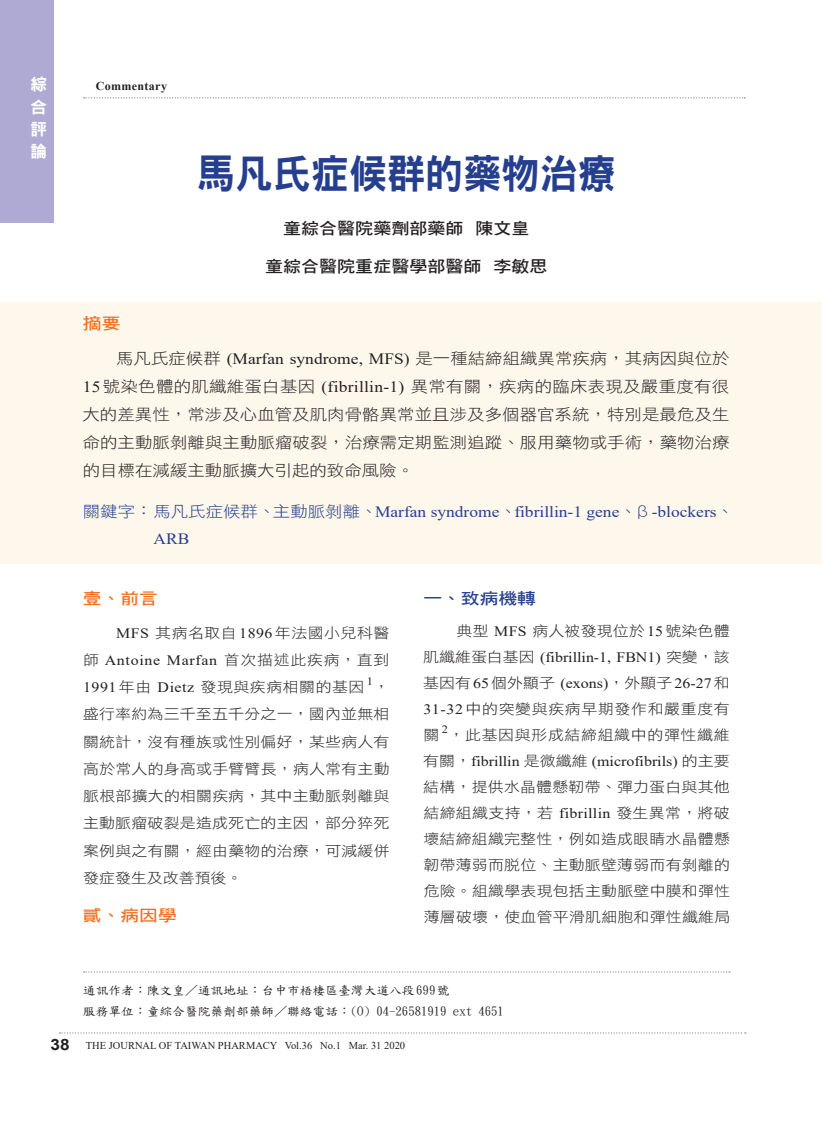
<style>
.page{position:relative;width:834px;height:1132px;background:#fff}
.page>*{position:absolute;margin:0;border:0;box-sizing:border-box;transform-origin:0 0}
.t1{font:40.5px "DF Hei Std W9";color:#253f8e;scale:.94 1}
.t2{font:16.5px/22px "DF Hei Std W9";color:#fff;text-align:justify}
.t3{font:16.2px "DF Hei Std W7";color:#231f20;scale:1.11 1}
.t4{font:15.9px "DF Hei Std W7";color:#f36e21;scale:1.18 1}
.t5{font:15.9px "DF Hei Std W7";color:#253f8e;scale:1.18 1}
.t6{font:15.75px/27.9px "DF Hei Std W3";letter-spacing:.005em;color:#231f20;text-align:justify;scale:1.11 1}
.t7{font:15.75px/27px "Times New Roman";color:#253f8e;scale:1.11 1}
.t8{font:14.4px/27.3px "DF Hei Std W3";letter-spacing:.015em;color:#231f20;text-align:justify;scale:1.11 1}
.t9{font:14.4px/26px "Times New Roman";color:#231f20;scale:1.11 1}
.t10{font:14.4px/26px "DF Hei Std W3";letter-spacing:.04em;color:#231f20;scale:1.11 1}
.t11{font:14.4px "Times New Roman";letter-spacing:.045em;color:#231f20;scale:1.11 1}
.t12{font:14.4px "DF Hei Std W3";letter-spacing:.035em;color:#231f20;scale:1.11 1}
.t13{font:12.15px/21px "DF Kai Shu SB Estd BF";color:#231f20;scale:1.05 1}
.t14{font:700 12px "Times New Roman";letter-spacing:.03em;color:#231f20}
.t15{font:11.25px "Times New Roman";color:#231f20;scale:1.11 1}
.t16{font:10.5px "Times New Roman";color:#231f20}
.s1{font-family:"Times New Roman"}
.s2{font-family:"DF Hei Std W3"}
.s3{font-family:"Arial";font-weight:700;font-size:15.6px}
</style>
<div class="page">
<svg style="left:84px;top:97px;width:661px;height:1px"></svg>
<svg style="left:59px;top:1032px;width:686px;height:1px"></svg>
<div style="left:0;top:0;width:54px;height:222px;background:#afaad3"></div>
<div style="left:0;top:302px;width:821px;height:261px;background:#fef8ec"></div>
<svg style="left:84px;top:971px;width:646px;height:1px"></svg>
<p class="t2" style="left:31px;top:73px;width:17px">綜合評論</p>
<p class="t14" style="left:96px;top:77px;width:73px">Commentary</p>
<h1 class="t1" style="left:197px;top:151px;width:447px">馬凡氏症候群的藥物治療</h1>
<p class="t3" style="left:283px;top:219px;width:223px">童綜合醫院藥劑部藥師 陳文皇</p>
<p class="t3" style="left:265px;top:258px;width:256px">童綜合醫院重症醫學部醫師 李敏思</p>
<p class="t4" style="left:83px;top:315px;width:33px">摘要</p>
<p class="t6" style="left:82px;top:344px;width:584px;text-indent:34px">馬凡氏症候群 <span class="s1">(Marfan syndrome, MFS)</span> 是一種結締組織異常疾病，其病因與位於<span class="s1">15</span>號染色體的肌纖維蛋白基因 <span class="s1">(fibrillin-1)</span> 異常有關，疾病的臨床表現及嚴重度有很大的差異性，常涉及心血管及肌肉骨骼異常並且涉及多個器官系統，特別是最危及生命的主動脈剝離與主動脈瘤破裂，治療需定期監測追蹤、服用藥物或手術，藥物治療的目標在減緩主動脈擴大引起的致命風險。</p>
<p class="t7" style="left:153px;top:497px;width:524px;text-indent:-71px"><span class="s2">關鍵字：馬凡氏症候群、主動脈剝離、</span>Marfan syndrome<span class="s2">、</span>fibrillin-1 gene<span class="s2">、β</span>-blockers<span class="s2">、<br></span>ARB</p>
<p class="t4" style="left:83px;top:589px;width:65px">壹、前言</p>
<p class="t8" style="left:116px;top:618px;width:247px"><span class="s1">MFS</span> 其病名取自<span class="s1">1896</span>年法國小兒科醫</p>
<p class="t11" style="left:83px;top:649px;width:277px"><span class="s2">師</span> Antoine Marfan <span class="s2">首次描述此疾病，直到</span></p>
<p class="t12" style="left:83px;top:679px;width:255px"><span class="s1">1991</span>年由 <span class="s1">Dietz</span> 發現與疾病相關的基因</p>
<p class="t15" style="left:367px;top:673px;width:7px">1</p>
<p class="t8" style="left:83px;top:672px;width:278px;text-indent:290px">，盛行率約為三千至五千分之一，國內並無相關統計，沒有種族或性別偏好，某些病人有高於常人的身高或手臂臂長，病人常有主動脈根部擴大的相關疾病，其中主動脈剝離與主動脈瘤破裂是造成死亡的主因，部分猝死案例與之有關，經由藥物的治療，可減緩併發症發生及改善預後。</p>
<p class="t4" style="left:83px;top:906px;width:81px">貳、病因學</p>
<p class="t5" style="left:423px;top:589px;width:97px">一、致病機轉</p>
<p class="t8" style="left:456px;top:617px;width:247px">典型 <span class="s1">MFS</span> 病人被發現位於<span class="s1">15</span>號染色體</p>
<p class="t9" style="left:423px;top:643px;width:277px"><span class="s2">肌纖維蛋白基因</span> (fibrillin-1, FBN1) <span class="s2">突變，該基因有</span>65<span class="s2">個外顯子</span> (exons)<span class="s2">，外顯子</span>26-27<span class="s2">和</span></p>
<p class="t10" style="left:423px;top:695px;width:277px"><span class="s1">31-32</span>中的突變與疾病早期發作和嚴重度有關</p>
<p class="t15" style="left:442px;top:721px;width:7px">2</p>
<p class="t10" style="left:448px;top:721px;width:255px">，此基因與形成結締組織中的彈性纖維</p>
<p class="t9" style="left:423px;top:747px;width:277px"><span class="s2">有關，</span>fibrillin <span class="s2">是微纖維</span> (microfibrils) <span class="s2">的主要</span></p>
<p class="t8" style="left:423px;top:773px;width:278px;line-height:26px">結構，提供水晶體懸靭帶、彈力蛋白與其他結締組織支持，若 <span class="s1">fibrillin</span> 發生異常，將破壞結締組織完整性，例如造成眼睛水晶體懸韌帶薄弱而脫位、主動脈壁薄弱而有剝離的危險。組織學表現包括主動脈壁中膜和彈性薄層破壞，使血管平滑肌細胞和彈性纖維局</p>
<p class="t13" style="left:83px;top:979px;width:402px">通訊作者：陳文皇／通訊地址：台中市梧棲區臺灣大道八段 699號<br>服務單位：童綜合醫院藥劑部藥師／聯絡電話：(O) 04-26581919 ext 4651</p>
<p class="t16" style="left:51px;top:1037px;width:356px"><span class="s3">38</span> THE JOURNAL OF TAIWAN PHARMACY Vol.36 No.1 Mar. 31 2020</p>
</div>
